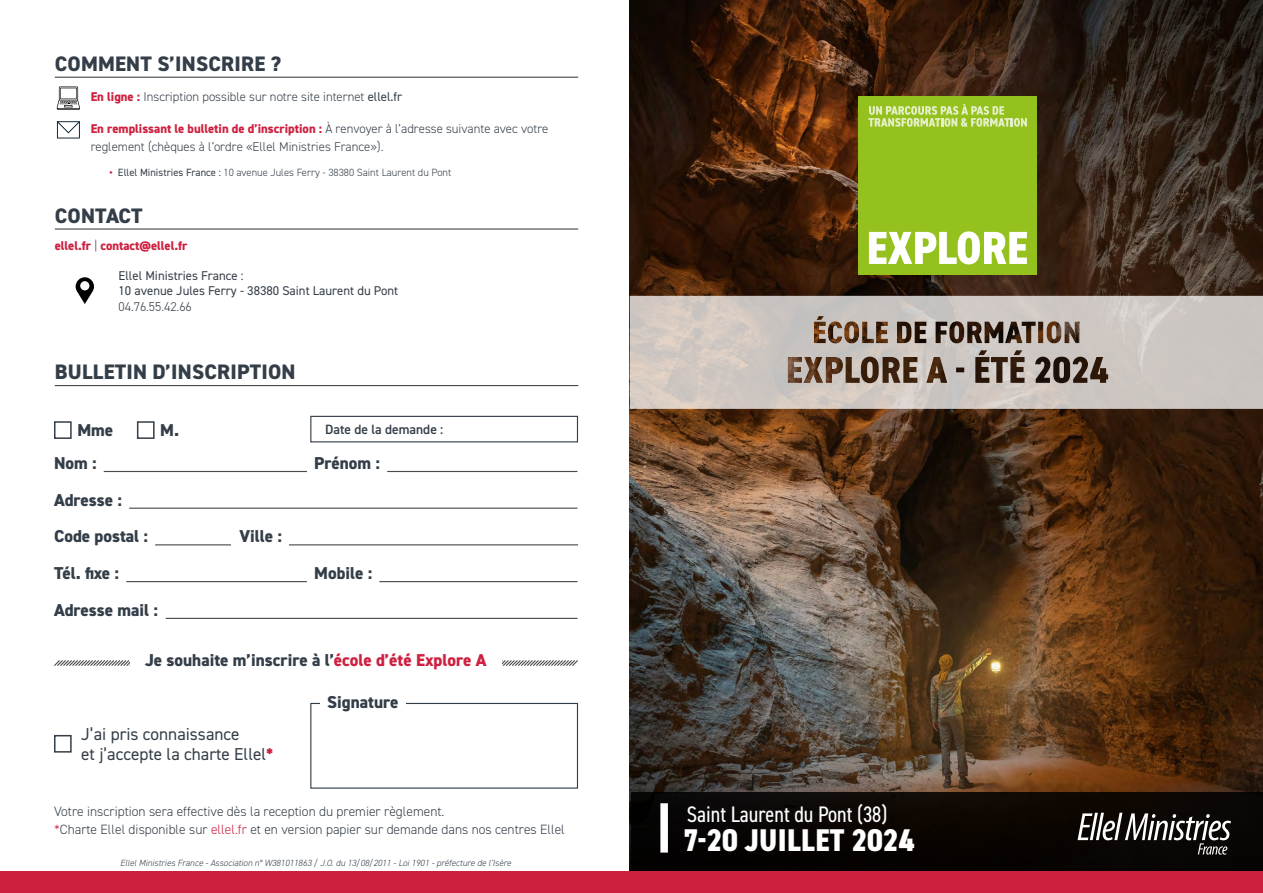
<style>
.page{position:relative;width:1263px;height:893px;background:#fff}
.page>*{position:absolute;margin:0;border:0;box-sizing:border-box;transform-origin:0 0}
.t1{font:800 condensed 31.5px "DIN2014";letter-spacing:.01em;color:#fff}
.t2{font:condensed 22.5px "DIN2014";color:#fff}
.t3{font:800 21px "DIN2014";letter-spacing:.01em;color:#343e48}
.t4{font:800 17.25px "DIN2014";color:#343e48}
.t5{font:17.25px/20.7px "DIN2014";color:#343e48}
.t6{font:300 13.5px "DIN2014";color:#343e48}
.t7{font:600 13.5px "DIN2014";color:#343e48}
.t8{font:300 12.75px/17.4px "DIN2014";color:#343e48}
.t9{font:12.75px/15.3px "DIN2014";color:#343e48}
.t10{font:800 12.75px "DIN2014";color:#ce2040}
.t11{font:300 10.5px "DIN2014";color:#343e48}
.t12{font:italic 300 9px "DIN2014";color:#343e48}
.s1{font-weight:800;color:#ce2040}
.s2{font-weight:400}
.s3{font-weight:700;color:#ce2040}
.s4{font-weight:300;color:#343e48}
.s5{color:#ce2041}
.s6{color:#ce2040}
</style>
<div class="page">
<hr style="left:55px;top:228px;width:523px;height:2px;background:#4a4a49">
<svg style="left:76px;top:277px;width:18px;height:27px"></svg>
<img style="left:630px;top:0;width:633px;height:872px">
<div style="left:858px;top:97px;width:178px;height:178px;background:#95c11f"></div>
<svg style="left:869px;top:231px;width:158px;height:33px"></svg>
<svg style="left:868px;top:104px;width:159px;height:23px"></svg>
<div style="left:631px;top:793px;width:632px;height:100px;background:#090502"></div>
<svg style="left:630px;top:296px;width:633px;height:113px;background:#cec6c1"></svg>
<div style="left:0;top:872px;width:1263px;height:21px;background:#cc203e"></div>
<div style="left:660px;top:803px;width:8px;height:50px;background:#fff"></div>
<div style="left:310px;top:703px;width:268px;height:86px;border:1px solid #343e48"></div>
<div style="left:320px;top:692px;width:85px;height:22px;background:#fff"></div>
<svg style="left:54px;top:660px;width:524px;height:6px"></svg>
<div style="left:130px;top:645px;width:372px;height:31px;background:#fff"></div>
<hr style="left:104px;top:471px;width:203px;height:1px;background:#4a4a49">
<hr style="left:126px;top:581px;width:181px;height:1px;background:#4a4a49">
<hr style="left:155px;top:544px;width:76px;height:1px;background:#4a4a49">
<hr style="left:129px;top:508px;width:448px;height:1px;background:#4a4a49">
<hr style="left:166px;top:618px;width:411px;height:1px;background:#4a4a49">
<hr style="left:387px;top:471px;width:190px;height:1px;background:#4a4a49">
<hr style="left:379px;top:581px;width:198px;height:1px;background:#4a4a49">
<hr style="left:289px;top:544px;width:289px;height:1px;background:#4a4a49">
<div style="left:54px;top:735px;width:18px;height:18px;border:2px solid #343e48"></div>
<div style="left:54px;top:421px;width:18px;height:18px;border:2px solid #343e48"></div>
<div style="left:137px;top:421px;width:18px;height:18px;border:2px solid #343e48"></div>
<div style="left:310px;top:416px;width:268px;height:26px;border:1px solid #343e48"></div>
<svg style="left:57px;top:87px;width:23px;height:23px"></svg>
<hr style="left:55px;top:77px;width:523px;height:1px;background:#4a4a49">
<hr style="left:55px;top:385px;width:523px;height:1px;background:#4a4a49">
<svg style="left:57px;top:121px;width:23px;height:17px"></svg>
<svg style="left:1077px;top:813px;width:154px;height:42px"></svg>
<img style="left:788px;top:350px;width:320px;height:33px">
<img style="left:814px;top:316px;width:265px;height:27px">
<h3 class="t3" style="left:55px;top:50px;width:228px">COMMENT S’INSCRIRE ?</h3>
<p class="t8" style="left:91px;top:88px;width:313px"><span class="s1">En ligne :</span> Inscription possible sur notre site internet <span class="s2">ellel.fr</span></p>
<p class="t8" style="left:91px;top:120px;width:459px"><span class="s1">En remplissant le bulletin de d’inscription :</span> À renvoyer à l’adresse suivante avec votre reglement (chèques à l’ordre «Ellel Ministries France»).</p>
<p class="t11" style="left:110px;top:166px;width:343px"><span class="s3">•</span> <span class="s2">Ellel Ministries France :</span> 10 avenue Jules Ferry - 38380 Saint Laurent du Pont</p>
<h3 class="t3" style="left:55px;top:202px;width:89px">CONTACT</h3>
<p class="t10" style="left:55px;top:237px;width:134px">ellel.fr <span class="s4">|</span> contact@ellel.fr</p>
<p class="t9" style="left:119px;top:268px;width:281px">Ellel Ministries France :<br>10 avenue Jules Ferry - 38380 Saint Laurent du Pont</p>
<p class="t8" style="left:119px;top:298px;width:75px">04.76.55.42.66</p>
<h3 class="t3" style="left:55px;top:358px;width:242px">BULLETIN D’INSCRIPTION</h3>
<h3 class="t4" style="left:77px;top:418px;width:37px">Mme</h3>
<h3 class="t4" style="left:160px;top:418px;width:20px">M.</h3>
<p class="t7" style="left:325px;top:420px;width:120px">Date de la demande :</p>
<h3 class="t4" style="left:54px;top:451px;width:44px">Nom :</h3>
<h3 class="t4" style="left:54px;top:488px;width:70px">Adresse :</h3>
<h3 class="t4" style="left:54px;top:525px;width:96px">Code postal :</h3>
<h3 class="t4" style="left:54px;top:562px;width:67px">Tél. fixe :</h3>
<h3 class="t4" style="left:54px;top:598px;width:106px">Adresse mail :</h3>
<h3 class="t4" style="left:239px;top:525px;width:44px">Ville :</h3>
<h3 class="t4" style="left:314px;top:451px;width:67px">Prénom :</h3>
<h3 class="t4" style="left:314px;top:562px;width:59px">Mobile :</h3>
<h3 class="t4" style="left:145px;top:649px;width:343px">Je souhaite m’inscrire à l’<span class="s5">école d’été Explore A</span></h3>
<h3 class="t5" style="left:81px;top:723px;width:194px">J’ai pris connaissance<br>et j’accepte la charte Ellel<span class="s1">*</span></h3>
<h3 class="t4" style="left:327px;top:690px;width:73px">Signature</h3>
<p class="t6" style="left:54px;top:803px;width:392px">Votre inscription sera effective dès la reception du premier règlement.</p>
<p class="t6" style="left:54px;top:821px;width:512px"><span class="s6">*</span>Charte Ellel disponible sur <span class="s6">ellel.fr</span> et en version papier sur demande dans nos centres Ellel</p>
<p class="t12" style="left:120px;top:857px;width:393px">Ellel Ministries France - Association n° W381011863 / J.O. du 13/08/2011 - Loi 1901 - préfecture de l’Isère</p>
<h2 class="t2" style="left:687px;top:799px;width:202px">Saint Laurent du Pont (38)</h2>
<h1 class="t1" style="left:683px;top:819px;width:233px">7-20 JUILLET 2024</h1>
</div>
